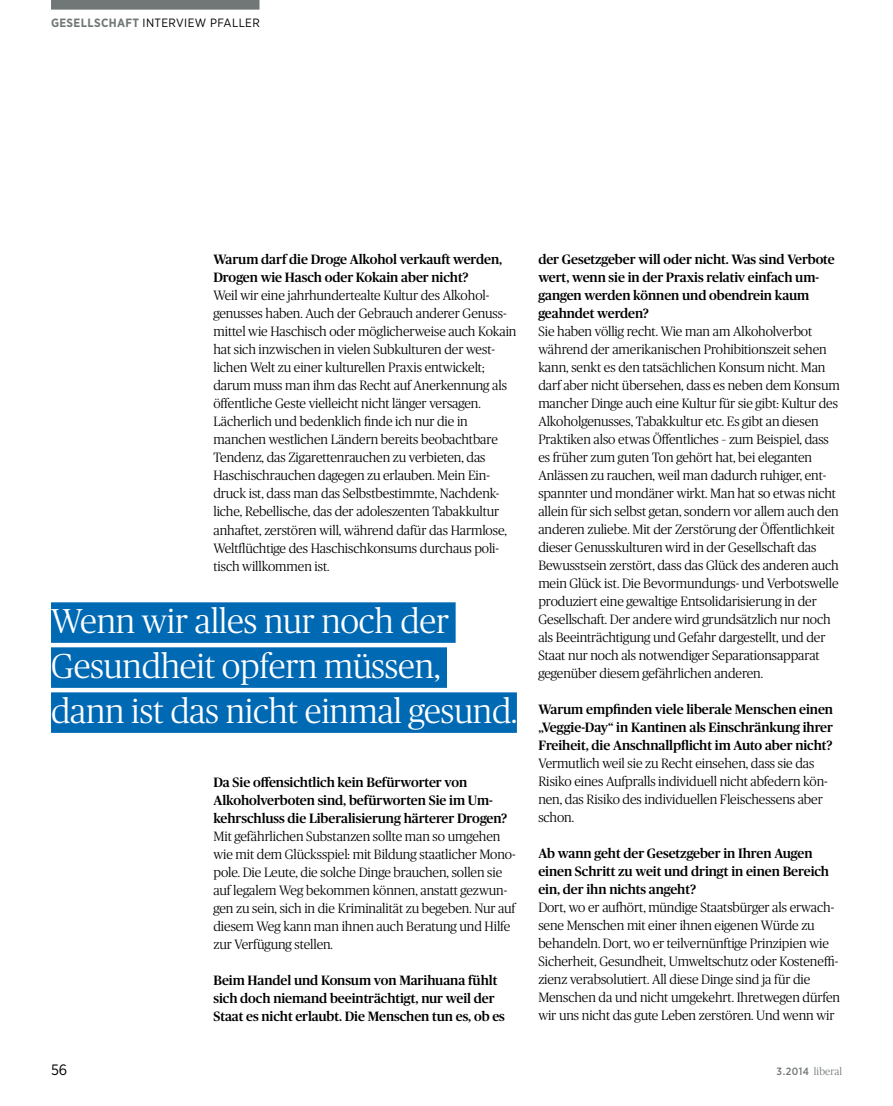
<style>
.page{position:relative;width:893px;height:1106px;background:#fff}
.page>*{position:absolute;margin:0;border:0;box-sizing:border-box;transform-origin:0 0}
.t1{font:300 34.5px/45px "Publico";letter-spacing:-.005em;color:#fff}
.t2{font:15px "Gotham Narrow";color:#000}
.t3{font:300 13.5px/18px "Publico";letter-spacing:-.005em;color:#000}
.t4{font:500 13.5px/18px "Publico";letter-spacing:-.005em;color:#000}
.t5{font:12px "Gotham Narrow";letter-spacing:.03em;color:#000}
.t6{font:300 10.5px "Publico";letter-spacing:.01em;color:#717776}
.s1{font-weight:700;color:#717776}
.s2{font-family:"Gotham Narrow";font-weight:500}
</style>
<div class="page">
<div style="left:51px;top:602px;width:405px;height:41px;background:#0069b4"></div>
<div style="left:51px;top:647px;width:396px;height:41px;background:#0069b4"></div>
<div style="left:51px;top:692px;width:466px;height:41px;background:#0069b4"></div>
<div style="left:51px;top:0;width:208px;height:10px;background:#717776"></div>
<p class="t5" style="left:51px;top:15px;width:210px"><span class="s1">GESELLSCHAFT</span> INTERVIEW PFALLER</p>
<p class="t4" style="left:213px;top:251px;width:290px">Warum darf die Droge Alkohol verkauft werden,<br>Drogen wie Hasch oder Kokain aber nicht?</p>
<p class="t3" style="left:213px;top:287px;width:305px">Weil wir eine jahrhundertealte Kultur des Alkohol&shy;genusses haben. Auch der Gebrauch anderer Genuss&shy;mittel wie Haschisch oder möglicherweise auch Kokain hat sich inzwischen in vielen Subkulturen der west&shy;lichen Welt zu einer kulturellen Praxis entwickelt; darum muss man ihm das Recht auf Anerkennung als öffentliche Geste vielleicht nicht länger versagen.<br>Lächerlich und bedenklich finde ich nur die in manchen westlichen Ländern bereits beobachtbare Tendenz, das Zigarettenrauchen zu verbieten, das Haschischrauchen dagegen zu erlauben. Mein Ein&shy;druck ist, dass man das Selbstbestimmte, Nachdenk&shy;liche, Rebellische, das der adoleszenten Tabakkultur anhaftet, zerstören will, während dafür das Harmlose, Weltflüchtige des Haschischkonsums durchaus poli&shy;tisch willkommen ist.</p>
<h1 class="t1" style="left:51px;top:599px;width:468px">Wenn wir alles nur noch der<br>Gesundheit opfern müssen, dann ist das nicht einmal gesund.</h1>
<p class="t4" style="left:213px;top:773px;width:295px">Da Sie offensichtlich kein Befürworter von<br>Alkoholverboten sind, befürworten Sie im Um&shy;kehrschluss die Liberalisierung härterer Drogen?</p>
<p class="t3" style="left:213px;top:827px;width:304px">Mit gefährlichen Substanzen sollte man so umgehen wie mit dem Glücksspiel: mit Bildung staatlicher Mono&shy;pole. Die Leute, die solche Dinge brauchen, sollen sie auf legalem Weg bekommen können, anstatt gezwun&shy;gen zu sein, sich in die Kriminalität zu begeben. Nur auf diesem Weg kann man ihnen auch Beratung und Hilfe zur Verfügung stellen.</p>
<p class="t4" style="left:213px;top:971px;width:293px">Beim Handel und Konsum von Marihuana fühlt sich doch niemand beeinträchtigt, nur weil der<br>Staat es nicht erlaubt. Die Menschen tun es, ob es</p>
<p class="t4" style="left:538px;top:251px;width:298px">der Gesetzgeber will oder nicht. Was sind Verbote wert, wenn sie in der Praxis relativ einfach um&shy;gangen werden können und obendrein kaum geahndet werden?</p>
<p class="t3" style="left:538px;top:323px;width:303px">Sie haben völlig recht. Wie man am Alkoholverbot während der amerikanischen Prohibitionszeit sehen kann, senkt es den tatsächlichen Konsum nicht. Man darf aber nicht übersehen, dass es neben dem Konsum mancher Dinge auch eine Kultur für sie gibt: Kultur des Alkoholgenusses, Tabakkultur etc. Es gibt an diesen Praktiken also etwas Öffentliches – zum Beispiel, dass es früher zum guten Ton gehört hat, bei eleganten Anlässen zu rauchen, weil man dadurch ruhiger, ent&shy;spannter und mondäner wirkt. Man hat so etwas nicht allein für sich selbst getan, sondern vor allem auch den anderen zuliebe. Mit der Zerstörung der Öffentlichkeit dieser Genusskulturen wird in der Gesellschaft das Bewusstsein zerstört, dass das Glück des anderen auch mein Glück ist. Die Bevormundungs- und Verbotswelle produziert eine gewaltige Entsolidarisierung in der Gesellschaft. Der andere wird grundsätzlich nur noch als Beeinträchtigung und Gefahr dargestellt, und der Staat nur noch als notwendiger Separationsapparat gegenüber diesem gefährlichen anderen.</p>
<p class="t4" style="left:538px;top:700px;width:296px;text-align:justify">Warum empfinden viele liberale Menschen einen „Veggie-Day“ in Kantinen als Einschränkung ihrer Freiheit, die Anschnallpflicht im Auto aber nicht?</p>
<p class="t3" style="left:538px;top:754px;width:291px">Vermutlich weil sie zu Recht einsehen, dass sie das Risiko eines Aufpralls individuell nicht abfedern kön&shy;nen, das Risiko des individuellen Fleischessens aber schon.</p>
<p class="t4" style="left:538px;top:844px;width:292px">Ab wann geht der Gesetzgeber in Ihren Augen einen Schritt zu weit und dringt in einen Bereich ein, der ihn nichts angeht?</p>
<p class="t3" style="left:538px;top:898px;width:303px">Dort, wo er aufhört, mündige Staatsbürger als erwach&shy;sene Menschen mit einer ihnen eigenen Würde zu behandeln. Dort, wo er teilvernünftige Prinzipien wie Sicherheit, Gesundheit, Umweltschutz oder Kosteneffi&shy;zienz verabsolutiert. All diese Dinge sind ja für die Menschen da und nicht umgekehrt. Ihretwegen dürfen wir uns nicht das gute Leben zerstören. Und wenn wir</p>
<p class="t2" style="left:51px;top:1060px;width:18px">56</p>
<p class="t6" style="left:777px;top:1065px;width:67px"><span class="s2">3.2014</span> liberal</p>
</div>
